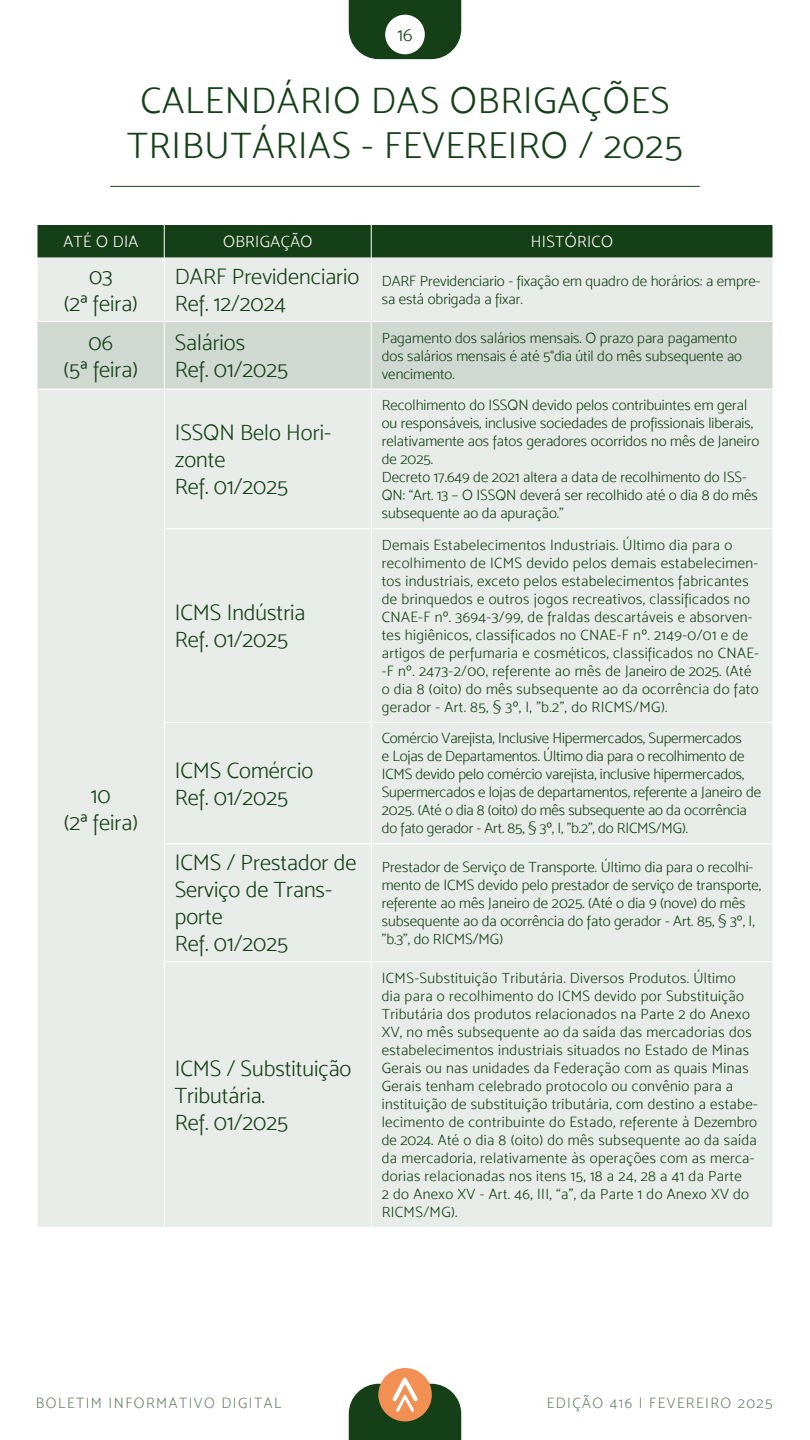
<style>
.page{position:relative;width:810px;height:1440px;background:#fff}
.page>*{position:absolute;margin:0;border:0;box-sizing:border-box;transform-origin:0 0}
.t1{font:37.5px/45px "Mosk Light 300";letter-spacing:.025em;color:#154017;text-align:center}
.t2{font:22.5px/27px "Mosk Light 300";color:#154017}
.t3{font:18.75px "Mosk Light 300";color:#154017}
.t4{font:16.5px "Mosk Light 300";letter-spacing:.025em;color:#fff}
.t5{font:15px/18px "Mosk Light 300";letter-spacing:.025em;color:#154017}
.t6{font:15px/18px "Mosk Light 300";color:#154017}
.t7{font:15px/18px "Mosk Light 300";letter-spacing:-.01em;color:#154017}
.t8{font:15px "Mosk Extra Light 200";letter-spacing:.1em;color:#5b795d}
</style>
<div class="page">
<svg style="left:349px;top:0;width:112px;height:59px;background:#254d27"></svg>
<div style="left:385px;top:15px;width:40px;height:39px;background:#fff;border-radius:50%"></div>
<div style="left:378px;top:1368px;width:54px;height:53px;background:#f28f53;border-radius:50%"></div>
<svg style="left:349px;top:1378px;width:112px;height:62px"></svg>
<div style="left:38px;top:225px;width:734px;height:33px;background:#154017"></div>
<div style="left:38px;top:258px;width:734px;height:969px;background:#e8ece8"></div>
<div style="left:38px;top:322px;width:734px;height:67px;background:#d0d9d1"></div>
<hr style="left:164px;top:225px;width:1px;height:33px;background:#fff">
<hr style="left:371px;top:225px;width:1px;height:33px;background:#fff">
<hr style="left:164px;top:258px;width:1px;height:63px;background:#fff">
<hr style="left:371px;top:258px;width:1px;height:63px;background:#fff">
<hr style="left:38px;top:321px;width:126px;height:1px;background:#fff">
<hr style="left:164px;top:321px;width:207px;height:1px;background:#fff">
<hr style="left:164px;top:322px;width:1px;height:67px;background:#fff">
<hr style="left:371px;top:321px;width:401px;height:1px;background:#fff">
<hr style="left:371px;top:322px;width:1px;height:67px;background:#fff">
<hr style="left:38px;top:389px;width:126px;height:1px;background:#fff">
<hr style="left:164px;top:389px;width:207px;height:1px;background:#fff">
<hr style="left:164px;top:389px;width:1px;height:139px;background:#fff">
<hr style="left:371px;top:389px;width:401px;height:1px;background:#fff">
<hr style="left:371px;top:389px;width:1px;height:139px;background:#fff">
<hr style="left:164px;top:528px;width:207px;height:1px;background:#fff">
<hr style="left:164px;top:529px;width:1px;height:193px;background:#fff">
<hr style="left:371px;top:528px;width:401px;height:1px;background:#fff">
<hr style="left:371px;top:529px;width:1px;height:193px;background:#fff">
<hr style="left:164px;top:722px;width:207px;height:1px;background:#fff">
<hr style="left:164px;top:723px;width:1px;height:121px;background:#fff">
<hr style="left:371px;top:722px;width:401px;height:1px;background:#fff">
<hr style="left:371px;top:723px;width:1px;height:121px;background:#fff">
<hr style="left:164px;top:844px;width:207px;height:1px;background:#fff">
<hr style="left:164px;top:844px;width:1px;height:118px;background:#fff">
<hr style="left:371px;top:844px;width:401px;height:1px;background:#fff">
<hr style="left:371px;top:844px;width:1px;height:118px;background:#fff">
<hr style="left:164px;top:962px;width:1px;height:265px;background:#fff">
<hr style="left:371px;top:962px;width:1px;height:265px;background:#fff">
<hr style="left:165px;top:962px;width:206px;height:1px;background:#fff">
<hr style="left:371px;top:962px;width:401px;height:1px;background:#fff">
<hr style="left:110px;top:186px;width:590px;height:1px;background:#1b411f">
<p class="t3" style="left:397px;top:24px;width:17px">16</p>
<h1 class="t1" style="left:127px;top:78px;width:557px">CALENDÁRIO DAS OBRIGAÇÕES<br>TRIBUTÁRIAS - FEVEREIRO / 2025</h1>
<p class="t4" style="left:63px;top:232px;width:77px">ATÉ O DIA</p>
<p class="t4" style="left:223px;top:232px;width:91px">OBRIGAÇÃO</p>
<p class="t4" style="left:531px;top:232px;width:84px">HISTÓRICO</p>
<h2 class="t2" style="left:64px;top:263px;width:76px;text-align:center">03<br>(2ª feira)</h2>
<h2 class="t2" style="left:175px;top:263px;width:186px">DARF Previdenciario<br>Ref. 12/2024</h2>
<p class="t6" style="left:382px;top:272px;width:380px">DARF Previdenciario - fixação em quadro de horários: a empre&shy;sa está obrigada a fixar.</p>
<h2 class="t2" style="left:64px;top:329px;width:76px;text-align:center">06<br>(5ª feira)</h2>
<h2 class="t2" style="left:175px;top:329px;width:115px">Salários<br>Ref. 01/2025</h2>
<p class="t6" style="left:382px;top:329px;width:362px">Pagamento dos salários mensais. O prazo para pagamento dos salários mensais é até 5°dia útil do mês subsequente ao vencimento.</p>
<h2 class="t2" style="left:64px;top:782px;width:76px;text-align:center">10<br>(2ª feira)</h2>
<h2 class="t2" style="left:175px;top:419px;width:158px">ISSQN Belo Hori&shy;zonte<br>Ref. 01/2025</h2>
<h2 class="t2" style="left:175px;top:599px;width:132px">ICMS Indústria<br>Ref. 01/2025</h2>
<h2 class="t2" style="left:175px;top:756px;width:140px">ICMS Comércio<br>Ref. 01/2025</h2>
<p class="t6" style="left:382px;top:396px;width:379px">Recolhimento do ISSQN devido pelos contribuintes em geral ou responsáveis, inclusive sociedades de profissionais liberais, relativamente aos fatos geradores ocorridos no mês de Janeiro de 2025.<br>Decreto 17.649 de 2021 altera a data de recolhimento do ISS-QN: “Art. 13 – O ISSQN deverá ser recolhido até o dia 8 do mês subsequente ao da apuração.”</p>
<p class="t5" style="left:382px;top:536px;width:379px">Demais Estabelecimentos Industriais. Último dia para o recolhimento de ICMS devido pelos demais estabelecimen&shy;tos industriais, exceto pelos estabelecimentos fabricantes de brinquedos e outros jogos recreativos, classificados no CNAE-F nº. 3694-3/99, de fraldas descartáveis e absorven&shy;tes higiênicos, classificados no CNAE-F nº. 2149-0/01 e de artigos de perfumaria e cosméticos, classificados no CNAE--F nº. 2473-2/00, referente ao mês de Janeiro de 2025. (Até o dia 8 (oito) do mês subsequente ao da ocorrência do fato gerador - Art. 85, § 3º, I, "b.2", do RICMS/MG).</p>
<p class="t7" style="left:382px;top:729px;width:381px">Comércio Varejista, Inclusive Hipermercados, Supermercados<br>e Lojas de Departamentos. Último dia para o recolhimento de ICMS devido pelo comércio varejista, inclusive hipermercados, Supermercados e lojas de departamentos, referente a Janeiro de 2025. (Até o dia 8 (oito) do mês subsequente ao da ocorrência do fato gerador - Art. 85, § 3º, I, "b.2", do RICMS/MG).</p>
<h2 class="t2" style="left:175px;top:849px;width:183px">ICMS / Prestador de<br>Serviço de Trans&shy;porte<br>Ref. 01/2025</h2>
<p class="t6" style="left:382px;top:858px;width:381px">Prestador de Serviço de Transporte. Último dia para o recolhi&shy;mento de ICMS devido pelo prestador de serviço de transporte, referente ao mês Janeiro de 2025. (Até o dia 9 (nove) do mês subsequente ao da ocorrência do fato gerador - Art. 85, § 3º, I, "b.3", do RICMS/MG)</p>
<h2 class="t2" style="left:175px;top:1054px;width:178px">ICMS / Substituição<br>Tributária.<br>Ref. 01/2025</h2>
<p class="t5" style="left:382px;top:969px;width:378px">ICMS-Substituição Tributária. Diversos Produtos. Último dia para o recolhimento do ICMS devido por Substituição Tributária dos produtos relacionados na Parte 2 do Anexo XV, no mês subsequente ao da saída das mercadorias dos estabelecimentos industriais situados no Estado de Minas Gerais ou nas unidades da Federação com as quais Minas Gerais tenham celebrado protocolo ou convênio para a instituição de substituição tributária, com destino a estabe&shy;lecimento de contribuinte do Estado, referente à Dezembro de 2024. Até o dia 8 (oito) do mês subsequente ao da saída da mercadoria, relativamente às operações com as merca&shy;dorias relacionadas nos itens 15, 18 a 24, 28 a 41 da Parte<br>2 do Anexo XV - Art. 46, III, “a”, da Parte 1 do Anexo XV do RICMS/MG).</p>
<p class="t8" style="left:36px;top:1394px;width:247px">BOLETIM INFORMATIVO DIGITAL</p>
<p class="t8" style="left:547px;top:1394px;width:227px">EDIÇÃO 416 | FEVEREIRO 2025</p>
</div>
